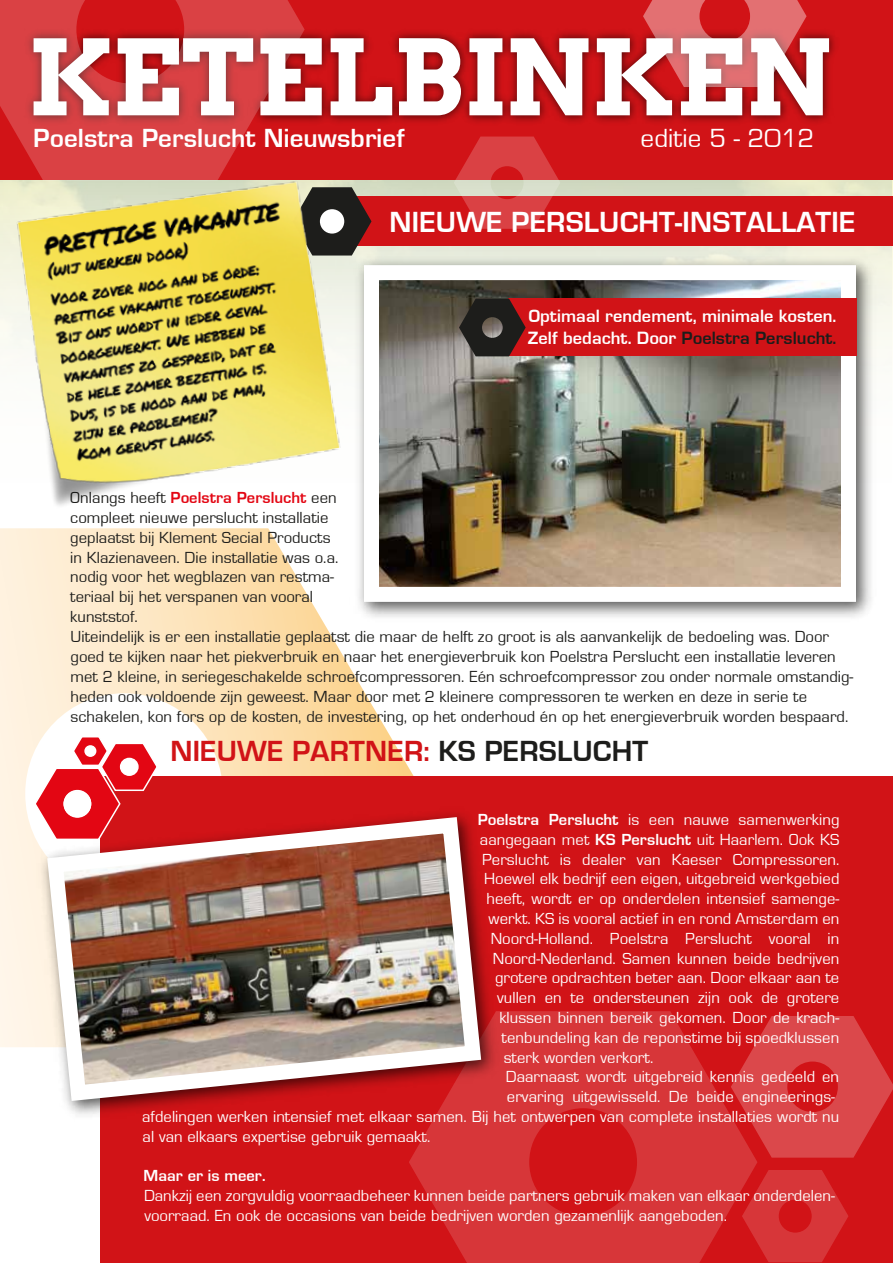
<style>
.page{position:relative;width:893px;height:1263px;background:#fff}
.page>*{position:absolute;margin:0;border:0;box-sizing:border-box;transform-origin:0 0}
.t1{font:700 104.1px "Arvo";color:#fff}
.t2{font:30px "Eurostile CCS Bold";color:#fff}
.t3{font:30px "Eurostile CCS Bold";color:#d11317}
.t4{font:27px "Eurostile CCS Bold";color:#fff}
.t5{font:27px "Eurostile CCS Normal";color:#fff}
.t6{font:18.3px/22px "Eurostile CCS Bold";color:#fff}
.t7{font:16.5px/19.8px "Eurostile CCS Normal";color:#fff}
.t8{font:16.5px/19.8px "Eurostile CCS Normal";color:#1d1d1b}
.t9{font:16.5px "Eurostile CCS Bold";color:#e30613}
.t10{font:16.5px "Eurostile CCS Bold";color:#fff}
.s1{font-family:"Eurostile CCS Normal";color:#1d1d1b}
.s2{color:#1d1d1b}
.s3{font-family:"Eurostile CCS Bold"}
</style>
<div class="page">
<svg style="left:419px;top:180px;width:474px;height:178px;background:#e0e5cf"></svg>
<div style="left:0;top:0;width:893px;height:180px;background:#d11317"></div>
<svg style="left:0;top:535px;width:414px;height:512px"></svg>
<img style="left:305px;top:32px;width:530px;height:105px">
<img style="left:349px;top:251px;width:530px;height:374px">
<img style="left:380px;top:281px;width:460px;height:305px">
<div style="left:332px;top:196px;width:561px;height:50px;background:#d11317"></div>
<div style="left:508px;top:299px;width:349px;height:57px;background:#d11317"></div>
<svg style="left:459px;top:299px;width:67px;height:57px;background:#472e2b"></svg>
<svg style="left:0;top:0;width:305px;height:160px"></svg>
<svg style="left:643px;top:0;width:164px;height:87px"></svg>
<svg style="left:454px;top:137px;width:106px;height:92px"></svg>
<img style="left:0;top:160px;width:419px;height:375px">
<div style="left:100px;top:776px;width:793px;height:487px;background:#d11317"></div>
<svg style="left:409px;top:1011px;width:348px;height:252px;fill:#d73639"></svg>
<svg style="left:731px;top:1016px;width:162px;height:142px"></svg>
<svg style="left:742px;top:1170px;width:106px;height:92px"></svg>
<img style="left:33px;top:841px;width:471px;height:283px">
<img style="left:39px;top:813px;width:450px;height:296px">
<svg style="left:33px;top:735px;width:126px;height:106px"></svg>
<div style="left:63px;top:790px;width:28px;height:28px;border:2px solid #fff;border-radius:50%"></div>
<h1 class="t1" style="left:28px;top:12px;width:805px">KETELBINKEN</h1>
<h3 class="t4" style="left:33px;top:124px;width:373px">Poelstra Perslucht Nieuwsbrief</h3>
<h3 class="t5" style="left:640px;top:124px;width:175px">editie 5 - 2012</h3>
<h2 class="t2" style="left:390px;top:206px;width:468px">NIEUWE PERSLUCHT-INSTALLATIE</h2>
<p class="t9" style="left:70px;top:489px;width:268px"><span class="s1">Onlangs heeft</span> Poelstra Perslucht <span class="s1">een</span></p>
<p class="t8" style="left:70px;top:508px;width:270px">compleet nieuwe perslucht installatie geplaatst bij Klement Secial Products in Klazienaveen. Die installatie was o.a. nodig voor het wegblazen van restma&shy;teriaal bij het verspanen van vooral kunststof.</p>
<p class="t6" style="left:528px;top:305px;width:310px">Optimaal rendement, minimale kosten.<br>Zelf bedacht. Door <span class="s2">Poelstra Perslucht.</span></p>
<p class="t8" style="left:71px;top:627px;width:785px">Uiteindelijk is er een installatie geplaatst die maar de helft zo groot is als aanvankelijk de bedoeling was. Door goed te kijken naar het piekverbruik en naar het energieverbruik kon Poelstra Perslucht een installatie leveren met 2 kleine, in seriegeschakelde schroefcompressoren. Eén schroefcompressor zou onder normale omstandig&shy;heden ook voldoende zijn geweest. Maar door met 2 kleinere compressoren te werken en deze in serie te schakelen, kon fors op de kosten, de investering, op het onderhoud én op het energieverbruik worden bespaard.</p>
<h2 class="t3" style="left:170px;top:735px;width:479px">NIEUWE PARTNER: <span class="s2">KS PERSLUCHT</span></h2>
<p class="t7" style="left:478px;top:810px;width:363px"><span class="s3">Poelstra Perslucht</span> is een nauwe samenwerking</p>
<p class="t7" style="left:480px;top:830px;width:361px">aangegaan met <span class="s3">KS Perslucht</span> uit Haarlem. Ook KS</p>
<p class="t7" style="left:482px;top:849px;width:359px">Perslucht is dealer van Kaeser Compressoren.</p>
<p class="t7" style="left:484px;top:869px;width:357px">Hoewel elk bedrijf een eigen, uitgebreid werkgebied</p>
<p class="t7" style="left:486px;top:889px;width:355px">heeft, wordt er op onderdelen intensief samenge-</p>
<p class="t7" style="left:489px;top:909px;width:352px">werkt. KS is vooral actief in en rond Amsterdam en</p>
<p class="t7" style="left:491px;top:929px;width:350px">Noord-Holland. Poelstra Perslucht vooral in</p>
<p class="t7" style="left:493px;top:948px;width:348px">Noord-Nederland. Samen kunnen beide bedrijven</p>
<p class="t7" style="left:495px;top:968px;width:346px">grotere opdrachten beter aan. Door elkaar aan te</p>
<p class="t7" style="left:497px;top:988px;width:344px">vullen en te ondersteunen zijn ook de grotere</p>
<p class="t7" style="left:499px;top:1008px;width:341px">klussen binnen bereik gekomen. Door de krach-</p>
<p class="t7" style="left:501px;top:1028px;width:339px">tenbundeling kan de reponstime bij spoedklussen</p>
<p class="t7" style="left:504px;top:1047px;width:151px">sterk worden verkort.</p>
<p class="t7" style="left:506px;top:1067px;width:335px">Daarnaast wordt uitgebreid kennis gedeeld en</p>
<p class="t7" style="left:507px;top:1087px;width:330px">ervaring uitgewisseld. De beide engineerings-</p>
<p class="t7" style="left:142px;top:1107px;width:699px">afdelingen werken intensief met elkaar samen. Bij het ontwerpen van complete installaties wordt nu</p>
<p class="t7" style="left:143px;top:1127px;width:289px">al van elkaars expertise gebruik gemaakt.</p>
<p class="t10" style="left:144px;top:1167px;width:124px">Maar er is meer.</p>
<p class="t7" style="left:144px;top:1186px;width:693px">Dankzij een zorgvuldig voorraadbeheer kunnen beide partners gebruik maken van elkaar onderdelen&shy;voorraad. En ook de occasions van beide bedrijven worden gezamenlijk aangeboden.</p>
</div>
